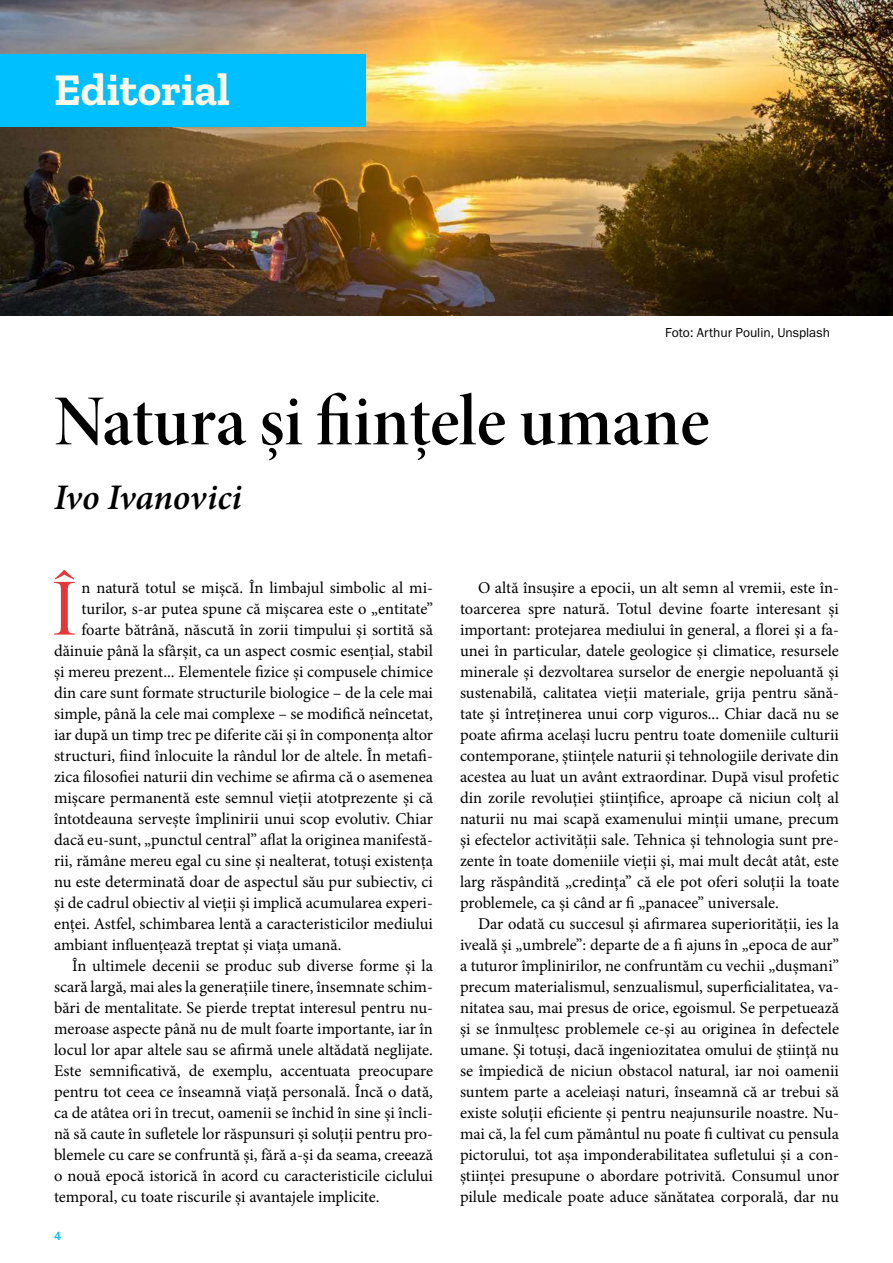
<style>
.page{position:relative;width:893px;height:1263px;background:#fff}
.page>*{position:absolute;margin:0;border:0;box-sizing:border-box;transform-origin:0 0}
.t1{font:81.3px "Minion Pro Medium Disp";color:#e23839}
.t2{font:72px "Minion Pro Semibold Disp";letter-spacing:-.005em;color:#000}
.t3{font:700 45px "Zilla Slab";color:#fff8e7}
.t4{font:italic 600 36px "Minion Pro";letter-spacing:-.005em;color:#000}
.t5{font:16.5px/21px "Minion Pro";color:#000;text-align:justify}
.t6{font:13.5px "Franklin Gothic URW Boo";color:#000}
.t7{font:500 12px "Franklin Gothic URW";color:#00bfff}
</style>
<div class="page">
<img style="left:0;top:0;width:893px;height:316px">
<div style="left:0;top:54px;width:366px;height:72px;background:#00bfff"></div>
<h3 class="t3" style="left:54px;top:64px;width:178px">Editorial</h3>
<p class="t6" style="left:665px;top:325px;width:166px">Foto: Arthur Poulin, Unsplash</p>
<h2 class="t2" style="left:54px;top:375px;width:657px">Natura și ființele umane</h2>
<h3 class="t4" style="left:54px;top:472px;width:189px">Ivo Ivanovici</h3>
<h1 class="t1" style="left:51px;top:558px;width:28px">Î</h1>
<p class="t5" style="left:81px;top:577px;width:353px">n natură totul se mișcă. În limbajul simbolic al mi-</p>
<p class="t5" style="left:81px;top:598px;width:353px">turilor, s-ar putea spune că mișcarea este o „entitate”</p>
<p class="t5" style="left:81px;top:619px;width:353px">foarte bătrână, născută în zorii timpului și sortită să</p>
<p class="t5" style="left:54px;top:640px;width:380px">dăinuie până la sfârșit, ca un aspect cosmic esențial, stabil</p>
<p class="t5" style="left:54px;top:661px;width:380px">și mereu prezent... Elementele fizice și compusele chimice</p>
<p class="t5" style="left:54px;top:682px;width:381px">din care sunt formate structurile biologice – de la cele mai</p>
<p class="t5" style="left:54px;top:703px;width:380px">simple, până la cele mai complexe – se modifică neîncetat,</p>
<p class="t5" style="left:54px;top:724px;width:380px">iar după un timp trec pe diferite căi și în componența altor</p>
<p class="t5" style="left:54px;top:745px;width:380px">structuri, fiind înlocuite la rândul lor de altele. În metafi-</p>
<p class="t5" style="left:54px;top:766px;width:380px">zica filosofiei naturii din vechime se afirma că o asemenea</p>
<p class="t5" style="left:54px;top:787px;width:380px">mișcare permanentă este semnul vieții atotprezente și că</p>
<p class="t5" style="left:54px;top:808px;width:380px">întotdeauna servește împlinirii unui scop evolutiv. Chiar</p>
<p class="t5" style="left:54px;top:829px;width:380px">dacă eu-sunt, „punctul central” aflat la originea manifestă-</p>
<p class="t5" style="left:54px;top:850px;width:381px">rii, rămâne mereu egal cu sine și nealterat, totuși existența</p>
<p class="t5" style="left:54px;top:871px;width:380px">nu este determinată doar de aspectul său pur subiectiv, ci</p>
<p class="t5" style="left:54px;top:892px;width:380px">și de cadrul obiectiv al vieții și implică acumularea experi-</p>
<p class="t5" style="left:54px;top:913px;width:380px">enței. Astfel, schimbarea lentă a caracteristicilor mediului</p>
<p class="t5" style="left:54px;top:934px;width:289px">ambiant influențează treptat și viața umană.</p>
<p class="t5" style="left:72px;top:955px;width:362px">În ultimele decenii se produc sub diverse forme și la</p>
<p class="t5" style="left:54px;top:976px;width:381px">scară largă, mai ales la generațiile tinere, însemnate schim-</p>
<p class="t5" style="left:54px;top:997px;width:381px">bări de mentalitate. Se pierde treptat interesul pentru nu-</p>
<p class="t5" style="left:54px;top:1018px;width:380px">meroase aspecte până nu de mult foarte importante, iar în</p>
<p class="t5" style="left:54px;top:1039px;width:380px">locul lor apar altele sau se afirmă unele altădată neglijate.</p>
<p class="t5" style="left:54px;top:1060px;width:380px">Este semnificativă, de exemplu, accentuata preocupare</p>
<p class="t5" style="left:54px;top:1081px;width:380px">pentru tot ceea ce înseamnă viață personală. Încă o dată,</p>
<p class="t5" style="left:54px;top:1102px;width:380px">ca de atâtea ori în trecut, oamenii se închid în sine și încli-</p>
<p class="t5" style="left:54px;top:1123px;width:380px">nă să caute în sufletele lor răspunsuri și soluții pentru pro-</p>
<p class="t5" style="left:54px;top:1144px;width:380px">blemele cu care se confruntă și, fără a-și da seama, creează</p>
<p class="t5" style="left:54px;top:1165px;width:380px">o nouă epocă istorică în acord cu caracteristicile ciclului</p>
<p class="t5" style="left:54px;top:1186px;width:327px">temporal, cu toate riscurile și avantajele implicite.</p>
<p class="t7" style="left:54px;top:1228px;width:9px">4</p>
<p class="t5" style="left:460px;top:577px;width:381px;text-indent:18px">O altă însușire a epocii, un alt semn al vremii, este în&shy;toarcerea spre natură. Totul devine foarte interesant și important: protejarea mediului în general, a florei și a fa&shy;unei în particular, datele geologice și climatice, resursele minerale și dezvoltarea surselor de energie nepoluantă și sustenabilă, calitatea vieții materiale, grija pentru sănă&shy;tate și întreținerea unui corp viguros... Chiar dacă nu se poate afirma același lucru pentru toate domeniile culturii contemporane, științele naturii și tehnologiile derivate din acestea au luat un avânt extraordinar. După visul profetic din zorile revoluției științifice, aproape că niciun colț al naturii nu mai scapă examenului minții umane, precum și efectelor activității sale. Tehnica și tehnologia sunt pre&shy;zente în toate domeniile vieții și, mai mult decât atât, este larg răspândită „credința” că ele pot oferi soluții la toate problemele, ca și când ar fi „panacee” universale.</p>
<p class="t5" style="left:460px;top:913px;width:381px;text-indent:18px">Dar odată cu succesul și afirmarea superiorității, ies la iveală și „umbrele”: departe de a fi ajuns în „epoca de aur” a tuturor împlinirilor, ne confruntăm cu vechii „dușmani” precum materialismul, senzualismul, superficialitatea, va&shy;nitatea sau, mai presus de orice, egoismul. Se perpetuează și se înmulțesc problemele ce-și au originea în defectele umane. Și totuși, dacă ingeniozitatea omului de știință nu se împiedică de niciun obstacol natural, iar noi oamenii suntem parte a aceleiași naturi, înseamnă că ar trebui să existe soluții eficiente și pentru neajunsurile noastre. Nu&shy;mai că, la fel cum pământul nu poate fi cultivat cu pensula pictorului, tot așa imponderabilitatea sufletului și a con&shy;științei presupune o abordare potrivită. Consumul unor pilule medicale poate aduce sănătatea corporală, dar nu</p>
</div>
